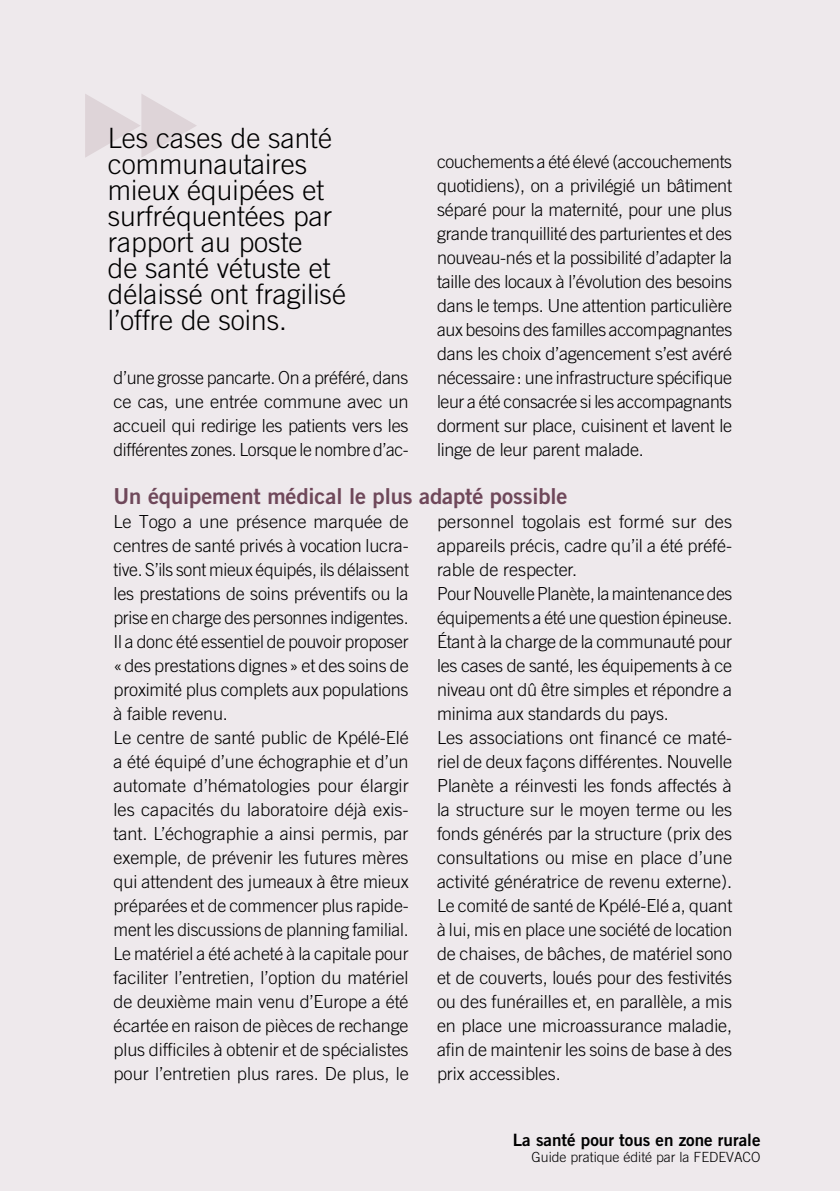
<style>
.page{position:relative;width:840px;height:1191px;background:#fff}
.page>*{position:absolute;margin:0;border:0;box-sizing:border-box;transform-origin:0 0}
.t1{font:300 28px/26px "Trade Gothic LT Std";color:#000}
.t2{font:22px "Trade Gothic LT Std Bd 2";letter-spacing:-.005em;color:#6f485a}
.t3{font:300 18px/24px "Trade Gothic LT Std";letter-spacing:-.005em;color:#000;text-align:justify}
.t4{font:17px "Trade Gothic LT Std Bd 2";color:#000}
.t5{font:300 14px "Trade Gothic LT Std";color:#000}
</style>
<div class="page">
<div style="left:0;top:0;width:839px;height:1191px;background:#eee9ec"></div>
<svg style="left:85px;top:94px;width:112px;height:63px"></svg>
<h1 class="t1" style="left:108px;top:124px;width:239px">Les cases de santé communautaires mieux équipées et surfréquentées par rapport au poste<br>de santé vétuste et délaissé ont fragilisé l’offre de soins.</h1>
<p class="t3" style="left:437px;top:149px;width:296px">couchements a été élevé (accouchements quotidiens), on a privilégié un bâtiment séparé pour la maternité, pour une plus grande tranquillité des parturientes et des nouveau-nés et la possibilité d’adapter la taille des locaux à l’évolution des besoins dans le temps. Une attention particulière aux besoins des familles accompagnantes dans les choix d’agencement s’est avéré nécessaire: une infrastructure spécifique leur a été consacrée si les accompagnants dorment sur place, cuisinent et lavent le linge de leur parent malade.</p>
<p class="t2" style="left:113px;top:483px;width:455px">Un équipement médical le plus adapté possible</p>
<p class="t3" style="left:113px;top:509px;width:297px;text-align:left">Le Togo a une présence marquée de centres de santé privés à vocation lucra&shy;tive. S’ils sont mieux équipés, ils délaissent les prestations de soins préventifs ou la prise en charge des personnes indigentes.<br>Il a donc été essentiel de pouvoir proposer «des prestations dignes» et des soins de proximité plus complets aux populations à faible revenu.<br>Le centre de santé public de Kpélé-Elé a été équipé d’une échographie et d’un automate d’hématologies pour élargir les capacités du laboratoire déjà exis&shy;tant. L’échographie a ainsi permis, par exemple, de prévenir les futures mères qui attendent des jumeaux à être mieux préparées et de commencer plus rapide&shy;ment les discussions de planning familial.<br>Le matériel a été acheté à la capitale pour faciliter l’entretien, l’option du matériel de deuxième main venu d’Europe a été écartée en raison de pièces de rechange plus difficiles à obtenir et de spécialistes pour l’entretien plus rares. De plus, le</p>
<p class="t3" style="left:437px;top:509px;width:297px;text-align:left">personnel togolais est formé sur des appareils précis, cadre qu’il a été préfé&shy;rable de respecter.<br>Pour Nouvelle Planète, la maintenance des équipements a été une question épineuse.<br>Étant à la charge de la communauté pour les cases de santé, les équipements à ce niveau ont dû être simples et répondre a minima aux standards du pays.<br>Les associations ont financé ce maté&shy;riel de deux façons différentes. Nouvelle Planète a réinvesti les fonds affectés à la structure sur le moyen terme ou les fonds générés par la structure (prix des consultations ou mise en place d’une activité génératrice de revenu externe).<br>Le comité de santé de Kpélé-Elé a, quant à lui, mis en place une société de location de chaises, de bâches, de matériel sono et de couverts, loués pour des festivités ou des funérailles et, en parallèle, a mis en place une microassurance maladie, afin de maintenir les soins de base à des prix accessibles.</p>
<p class="t3" style="left:113px;top:365px;width:297px">d’une grosse pancarte. On a préféré, dans ce cas, une entrée commune avec un accueil qui redirige les patients vers les différentes zones. Lorsque le nombre d’ac-</p>
<p class="t4" style="left:512px;top:1129px;width:249px">La santé pour tous en zone rurale</p>
<p class="t5" style="left:531px;top:1149px;width:230px">Guide pratique édité par la FEDEVACO</p>
</div>
